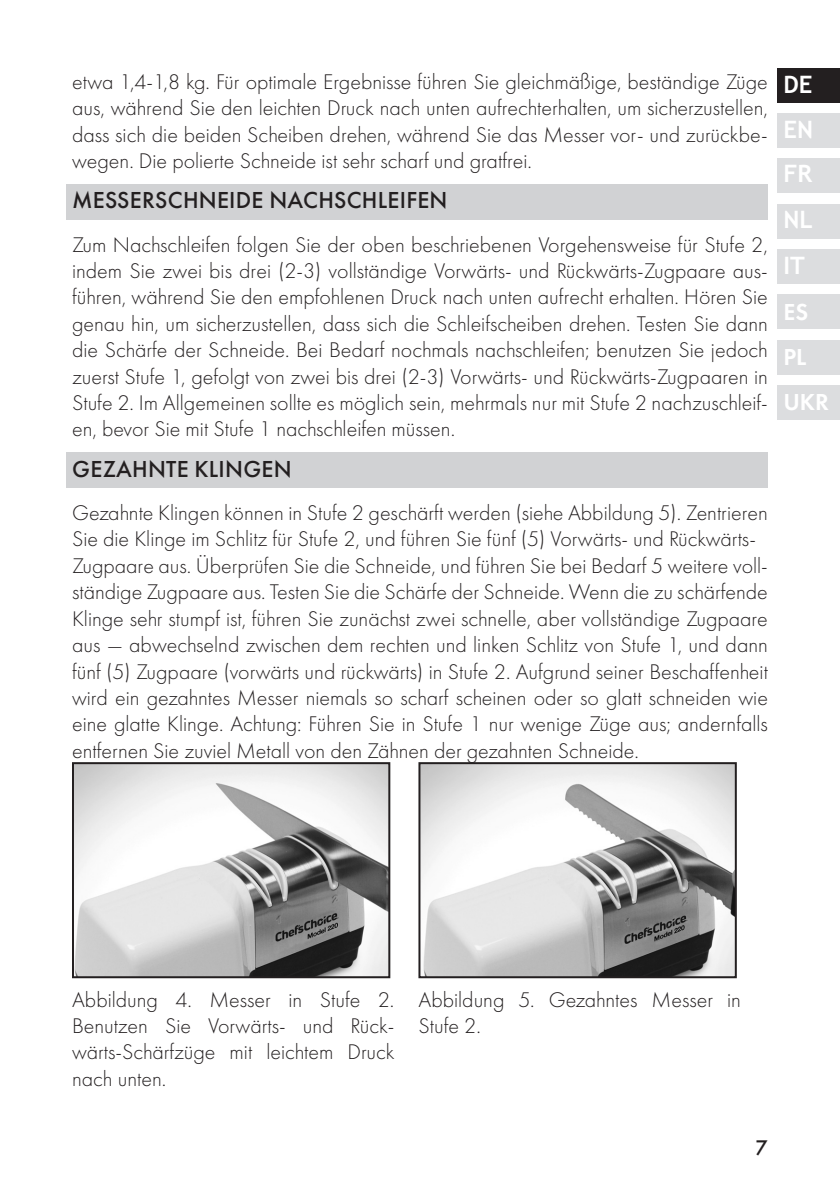
<style>
.page{position:relative;width:840px;height:1191px;background:#fff}
.page>*{position:absolute;margin:0;border:0;box-sizing:border-box;transform-origin:0 0}
.t1{font:500 24px "Futura PT";letter-spacing:.01em;color:#231f20}
.t2{font:700 24px/45.2px "Trebuchet MS";color:#fff;text-align:justify}
.t3{font:600 24px/44.6px "Futura PT";color:#fff}
.t4{font:300 22px/26.4px "Futura PT";color:#231f20;text-align:justify}
.t5{font:500 22px "Futura PT";color:#231f20}
</style>
<div class="page">
<div style="left:777px;top:68px;width:62px;height:34px;background:#231f20"></div>
<div style="left:777px;top:113px;width:62px;height:34px;background:#dcdddf"></div>
<div style="left:777px;top:159px;width:62px;height:34px;background:#dcdddf"></div>
<div style="left:777px;top:204px;width:62px;height:34px;background:#dcdddf"></div>
<div style="left:777px;top:249px;width:62px;height:34px;background:#dcdddf"></div>
<div style="left:777px;top:295px;width:62px;height:34px;background:#dcdddf"></div>
<div style="left:777px;top:340px;width:62px;height:34px;background:#dcdddf"></div>
<div style="left:777px;top:386px;width:62px;height:34px;background:#dcdddf"></div>
<div style="left:66px;top:184px;width:701px;height:35px;background:#d1d2d4"></div>
<div style="left:66px;top:452px;width:701px;height:36px;background:#d1d2d4"></div>
<img style="left:75px;top:765px;width:312px;height:210px">
<div style="left:72px;top:762px;width:318px;height:216px;border:2px solid #231f20"></div>
<img style="left:421px;top:765px;width:312px;height:210px">
<div style="left:418px;top:762px;width:318px;height:216px;border:2px solid #231f20"></div>
<p class="t4" style="left:72px;top:68px;width:697px">etwa 1,4-1,8 kg. Für optimale Ergebnisse führen Sie gleichmäßige, beständige Züge aus, während Sie den leichten Druck nach unten aufrechterhalten, um sicherzustellen, dass sich die beiden Scheiben drehen, während Sie das Messer vor- und zurückbe&shy;wegen. Die polierte Schneide ist sehr scharf und gratfrei.</p>
<p class="t1" style="left:72px;top:186px;width:376px">MESSERSCHNEIDE NACHSCHLEIFEN</p>
<p class="t4" style="left:72px;top:231px;width:697px">Zum Nachschleifen folgen Sie der oben beschriebenen Vorgehensweise für Stufe 2, indem Sie zwei bis drei (2-3) vollständige Vorwärts- und Rückwärts-Zugpaare aus&shy;führen, während Sie den empfohlenen Druck nach unten aufrecht erhalten. Hören Sie genau hin, um sicherzustellen, dass sich die Schleifscheiben drehen. Testen Sie dann die Schärfe der Schneide. Bei Bedarf nochmals nachschleifen; benutzen Sie jedoch zuerst Stufe 1, gefolgt von zwei bis drei (2-3) Vorwärts- und Rückwärts-Zugpaaren in Stufe 2. Im Allgemeinen sollte es möglich sein, mehrmals nur mit Stufe 2 nachzuschleif&shy;en, bevor Sie mit Stufe 1 nachschleifen müssen.</p>
<p class="t1" style="left:72px;top:454px;width:221px">GEZAHNTE KLINGEN</p>
<p class="t4" style="left:72px;top:500px;width:697px;text-align:left">Gezahnte Klingen können in Stufe 2 geschärft werden (siehe Abbildung 5). Zentrieren Sie die Klinge im Schlitz für Stufe 2, und führen Sie fünf (5) Vorwärts- und Rückwärts-Zugpaare aus. Überprüfen Sie die Schneide, und führen Sie bei Bedarf 5 weitere voll&shy;ständige Zugpaare aus. Testen Sie die Schärfe der Schneide. Wenn die zu schärfende Klinge sehr stumpf ist, führen Sie zunächst zwei schnelle, aber vollständige Zugpaare aus — abwechselnd zwischen dem rechten und linken Schlitz von Stufe 1, und dann fünf (5) Zugpaare (vorwärts und rückwärts) in Stufe 2. Aufgrund seiner Beschaffenheit wird ein gezahntes Messer niemals so scharf scheinen oder so glatt schneiden wie eine glatte Klinge. Achtung: Führen Sie in Stufe 1 nur wenige Züge aus; andernfalls entfernen Sie zuviel Metall von den Zähnen der gezahnten Schneide.</p>
<p class="t2" style="left:783px;top:62px;width:31px">DE EN FR NL IT</p>
<p class="t3" style="left:783px;top:290px;width:47px">ES<br>PL<br>UKR</p>
<p class="t4" style="left:72px;top:986px;width:324px">Abbildung 4. Messer in Stufe 2.<br>Benutzen Sie Vorwärts- und Rück&shy;wärts-Schärfzüge mit leichtem Druck nach unten.</p>
<p class="t4" style="left:418px;top:986px;width:323px">Abbildung 5. Gezahntes Messer in<br>Stufe 2.</p>
<p class="t5" style="left:755px;top:1134px;width:14px">7</p>
</div>
